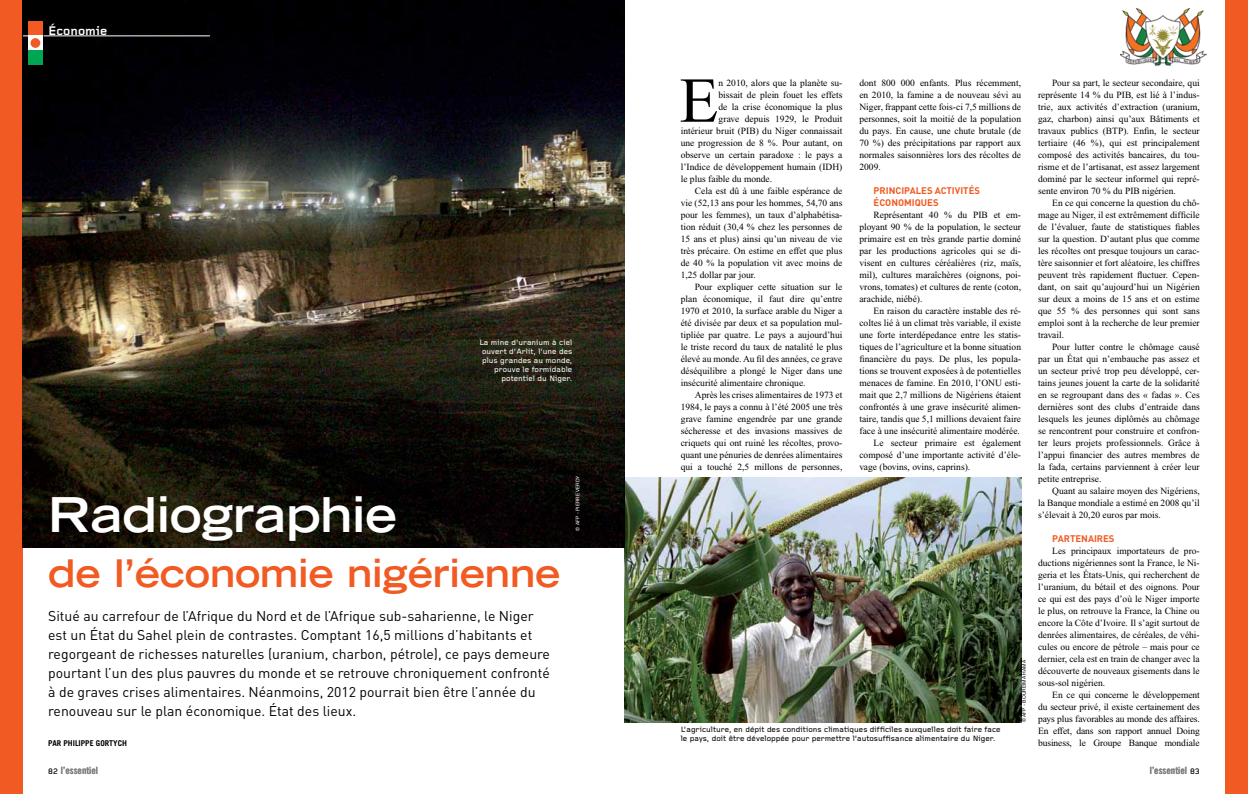
<style>
.page{position:relative;width:1248px;height:794px;background:#fff}
.page>*{position:absolute;margin:0;border:0;box-sizing:border-box;transform-origin:0 0}
.t1{font:63.9px "Times New Roman";color:#000}
.t2{font:700 expanded 48px "Trade Gothic LH";letter-spacing:-.005em;color:#fff}
.t3{font:700 expanded 38px "Trade Gothic LH";letter-spacing:-.005em;color:#f15a22}
.t4{font:14px/19px "DIN";color:#000}
.t5{font:700 13px "Foundry Gridnik";color:#fff}
.t6{font:10px "Trade Gothic Bold Cond Twenty";color:#808285}
.t7{font:9.5px/12px "Times New Roman";color:#000;text-align:justify}
.t8{font:700 9.5px/12px "DIN";color:#f15a22}
.t9{font:500 8px/9px "Foundry Gridnik";color:#000}
.t10{font:500 8px/9px "Foundry Gridnik";color:#fff;text-align:right}
.t11{font:700 8px "Trade Gothic";color:#000}
.t12{font:5px "Helvetica Neue";letter-spacing:.005em;color:#000}
.t13{font:5px "Helvetica Neue";letter-spacing:.005em;color:#fff}
.s1{font-family:"Foundry Gridnik";font-size:8px;color:#000}
</style>
<div class="page">
<div style="left:1225px;top:0;width:22px;height:794px;background:#f15a22"></div>
<div style="left:0;top:0;width:23px;height:794px;background:#f15a22"></div>
<img style="left:1120px;top:9px;width:86px;height:57px">
<img style="left:624px;top:478px;width:396px;height:244px">
<img style="left:23px;top:0;width:601px;height:547px">
<hr style="left:23px;top:36px;width:187px;height:1px;background:#fff">
<div style="left:29px;top:23px;width:15px;height:14px;background:#000"></div>
<div style="left:28px;top:22px;width:15px;height:14px;background:#f15a22"></div>
<div style="left:29px;top:37px;width:15px;height:14px;background:#000"></div>
<svg style="left:28px;top:36px;width:15px;height:14px"></svg>
<div style="left:29px;top:51px;width:15px;height:14px;background:#000;opacity:.75"></div>
<div style="left:28px;top:50px;width:15px;height:14px;background:#00a651"></div>
<div style="left:31px;top:38px;width:9px;height:10px;background:#f15a22;border-radius:50%"></div>
<h3 class="t5" style="left:48px;top:23px;width:60px">Économie</h3>
<p class="t10" style="left:479px;top:338px;width:94px">La mine d’uranium à ciel ouvert d’Arlit, l’une des plus grandes au monde, prouve le formidable potentiel du Niger.</p>
<h2 class="t2" style="left:48px;top:483px;width:350px">Radiographie</h2>
<h3 class="t3" style="left:48px;top:548px;width:514px">de l’économie nigérienne</h3>
<p class="t4" style="left:48px;top:606px;width:503px">Situé au carrefour de l’Afrique du Nord et de l’Afrique sub-saharienne, le Niger est un État du Sahel plein de contrastes. Comptant 16,5 millions d’habitants et regorgeant de richesses naturelles (uranium, charbon, pétrole), ce pays demeure pourtant l’un des plus pauvres du monde et se retrouve chroniquement confronté à de graves crises alimentaires. Néanmoins, 2012 pourrait bien être l’année du renouveau sur le plan économique. État des lieux.</p>
<p class="t11" style="left:48px;top:738px;width:80px">PAR PHILIPPE GORTYCH</p>
<p class="t13" style="left:574px;top:530px;width:57px;rotate:-90deg">© AFP - PIERRE VERDY</p>
<h1 class="t1" style="left:679px;top:66px;width:41px">E</h1>
<p class="t7" style="left:718px;top:77px;width:125px">n 2010, alors que la planète su-</p>
<p class="t7" style="left:718px;top:89px;width:125px">bissait de plein fouet les effets</p>
<p class="t7" style="left:718px;top:101px;width:125px">de la crise économique la plus</p>
<p class="t7" style="left:718px;top:113px;width:125px">grave depuis 1929, le Produit</p>
<p class="t7" style="left:680px;top:125px;width:163px">intérieur bruit (PIB) du Niger connaissait</p>
<p class="t7" style="left:680px;top:137px;width:163px">une progression de 8 %. Pour autant, on</p>
<p class="t7" style="left:680px;top:149px;width:163px">observe un certain paradoxe : le pays a</p>
<p class="t7" style="left:680px;top:161px;width:163px">l’Indice de développement humain (IDH)</p>
<p class="t7" style="left:680px;top:173px;width:93px">le plus faible du monde.</p>
<p class="t7" style="left:694px;top:185px;width:149px">Cela est dû à une faible espérance de</p>
<p class="t7" style="left:680px;top:197px;width:163px">vie (52,13 ans pour les hommes, 54,70 ans</p>
<p class="t7" style="left:680px;top:209px;width:163px">pour les femmes), un taux d’alphabétisa-</p>
<p class="t7" style="left:680px;top:221px;width:163px">tion réduit (30,4 % chez les personnes de</p>
<p class="t7" style="left:680px;top:233px;width:163px">15 ans et plus) ainsi qu’un niveau de vie</p>
<p class="t7" style="left:680px;top:245px;width:163px">très précaire. On estime en effet que plus</p>
<p class="t7" style="left:680px;top:257px;width:163px">de 40 % la population vit avec moins de</p>
<p class="t7" style="left:680px;top:269px;width:77px">1,25 dollar par jour.</p>
<p class="t7" style="left:694px;top:281px;width:149px">Pour expliquer cette situation sur le</p>
<p class="t7" style="left:680px;top:293px;width:163px">plan économique, il faut dire qu’entre</p>
<p class="t7" style="left:680px;top:305px;width:163px">1970 et 2010, la surface arable du Niger a</p>
<p class="t7" style="left:680px;top:317px;width:163px">été divisée par deux et sa population mul-</p>
<p class="t7" style="left:680px;top:329px;width:163px">tipliée par quatre. Le pays a aujourd’hui</p>
<p class="t7" style="left:680px;top:341px;width:163px">le triste record du taux de natalité le plus</p>
<p class="t7" style="left:680px;top:353px;width:163px">élevé au monde. Au fil des années, ce grave</p>
<p class="t7" style="left:680px;top:365px;width:163px">déséquilibre a plongé le Niger dans une</p>
<p class="t7" style="left:680px;top:377px;width:126px">insécurité alimentaire chronique.</p>
<p class="t7" style="left:694px;top:389px;width:149px">Après les crises alimentaires de 1973 et</p>
<p class="t7" style="left:680px;top:401px;width:163px">1984, le pays a connu à l’été 2005 une très</p>
<p class="t7" style="left:680px;top:413px;width:163px">grave famine engendrée par une grande</p>
<p class="t7" style="left:680px;top:425px;width:163px">sécheresse et des invasions massives de</p>
<p class="t7" style="left:680px;top:437px;width:163px">criquets qui ont ruiné les récoltes, provo-</p>
<p class="t7" style="left:680px;top:449px;width:163px">quant une pénuries de denrées alimentaires</p>
<p class="t7" style="left:680px;top:461px;width:163px">qui a touché 2,5 millons de personnes,</p>
<p class="t7" style="left:859px;top:77px;width:163px">dont 800 000 enfants. Plus récemment, en 2010, la famine a de nouveau sévi au Niger, frappant cette fois-ci 7,5 millions de personnes, soit la moitié de la population du pays. En cause, une chute brutale (de 70 %) des précipitations par rapport aux normales saisonnières lors des récoltes de 2009.</p>
<p class="t8" style="left:873px;top:184px;width:108px">PRINCIPALES ACTIVITÉS<br>ÉCONOMIQUES</p>
<p class="t7" style="left:859px;top:208px;width:163px;text-indent:14px">Représentant 40 % du PIB et em&shy;ployant 90 % de la population, le secteur primaire est en très grande partie dominé par les productions agricoles qui se di&shy;visent en cultures céréalières (riz, maïs, mil), cultures maraîchères (oignons, poi&shy;vrons, tomates) et cultures de rente (coton, arachide, niébé).</p>
<p class="t7" style="left:873px;top:304px;width:149px">En raison du caractère instable des ré-</p>
<p class="t7" style="left:859px;top:316px;width:163px">coltes lié à un climat très variable, il existe</p>
<p class="t7" style="left:859px;top:328px;width:163px">une forte interdépedance entre les statis-</p>
<p class="t7" style="left:859px;top:340px;width:163px">tiques de l’agriculture et la bonne situation</p>
<p class="t7" style="left:859px;top:352px;width:163px">financière du pays. De plus, les popula-</p>
<p class="t7" style="left:859px;top:364px;width:163px">tions se trouvent exposées à de potentielles</p>
<p class="t7" style="left:859px;top:376px;width:163px">menaces de famine. En 2010, l’ONU esti-</p>
<p class="t7" style="left:859px;top:388px;width:163px">mait que 2,7 millions de Nigériens étaient</p>
<p class="t7" style="left:859px;top:400px;width:163px">confrontés à une grave insécurité alimen-</p>
<p class="t7" style="left:859px;top:412px;width:163px">taire, tandis que 5,1 millions devaient faire</p>
<p class="t7" style="left:859px;top:424px;width:162px">face à une insécurité alimentaire modérée.</p>
<p class="t7" style="left:873px;top:436px;width:149px">Le secteur primaire est également</p>
<p class="t7" style="left:859px;top:448px;width:163px">composé d’une importante activité d’éle-</p>
<p class="t7" style="left:859px;top:460px;width:112px">vage (bovins, ovins, caprins).</p>
<p class="t12" style="left:1020px;top:722px;width:64px;rotate:-90deg">© AFP - BOUREIMA HAMA</p>
<p class="t9" style="left:680px;top:725px;width:321px">L’agriculture, en dépit des conditions climatiques difficiles auxquelles doit faire face le pays, doit être développée pour permettre l’autosuffisance alimentaire du Niger.</p>
<p class="t7" style="left:1037px;top:76px;width:163px;text-indent:14px">Pour sa part, le secteur secondaire, qui représente 14 % du PIB, est lié à l’indus&shy;trie, aux activités d’extraction (uranium, gaz, charbon) ainsi qu’aux Bâtiments et travaux publics (BTP). Enfin, le secteur tertiaire (46 %), qui est principalement composé des activités bancaires, du tou&shy;risme et de l’artisanat, est assez largement dominé par le secteur informel qui repré&shy;sente environ 70 % du PIB nigérien.</p>
<p class="t7" style="left:1037px;top:196px;width:163px;text-indent:14px">En ce qui concerne la question du chô&shy;mage au Niger, il est extrêmement difficile de l’évaluer, faute de statistiques fiables sur la question. D’autant plus que comme les récoltes ont presque toujours un carac&shy;tère saisonnier et fort aléatoire, les chiffres peuvent très rapidement fluctuer. Cepen&shy;dant, on sait qu’aujourd’hui un Nigérien sur deux a moins de 15 ans et on estime que 55 % des personnes qui sont sans emploi sont à la recherche de leur premier travail.</p>
<p class="t7" style="left:1037px;top:340px;width:163px;text-indent:14px">Pour lutter contre le chômage causé par un État qui n’embauche pas assez et un secteur privé trop peu développé, cer&shy;tains jeunes jouent la carte de la solidarité en se regroupant dans des « fadas ». Ces dernières sont des clubs d’entraide dans lesquels les jeunes diplômés au chômage se rencontrent pour construire et confron&shy;ter leurs projets professionnels. Grâce à l’appui financier des autres membres de la fada, certains parviennent à créer leur petite entreprise.</p>
<p class="t7" style="left:1037px;top:484px;width:163px;text-indent:14px">Quant au salaire moyen des Nigériens, la Banque mondiale a estimé en 2008 qu’il s’élevait à 20,20 euros par mois.</p>
<p class="t8" style="left:1052px;top:532px;width:64px">PARTENAIRES</p>
<p class="t7" style="left:1037px;top:544px;width:163px;text-indent:14px">Les principaux importateurs de pro&shy;ductions nigériennes sont la France, le Ni&shy;geria et les États-Unis, qui recherchent de l’uranium, du bétail et des oignons. Pour ce qui est des pays d’où le Niger importe le plus, on retrouve la France, la Chine ou encore la Côte d’Ivoire. Il s’agit surtout de denrées alimentaires, de céréales, de véhi&shy;cules ou encore de pétrole – mais pour ce dernier, cela est en train de changer avec la découverte de nouveaux gisements dans le sous-sol nigérien.</p>
<p class="t7" style="left:1037px;top:688px;width:163px;text-indent:14px">En ce qui concerne le développement du secteur privé, il existe certainement des pays plus favorables au monde des affaires.<br>En effet, dans son rapport annuel Doing business, le Groupe Banque mondiale</p>
<p class="t6" style="left:48px;top:764px;width:51px"><span class="s1">82</span> l’essentiel</p>
<p class="t6" style="left:1149px;top:764px;width:51px">l’essentiel <span class="s1">83</span></p>
</div>
